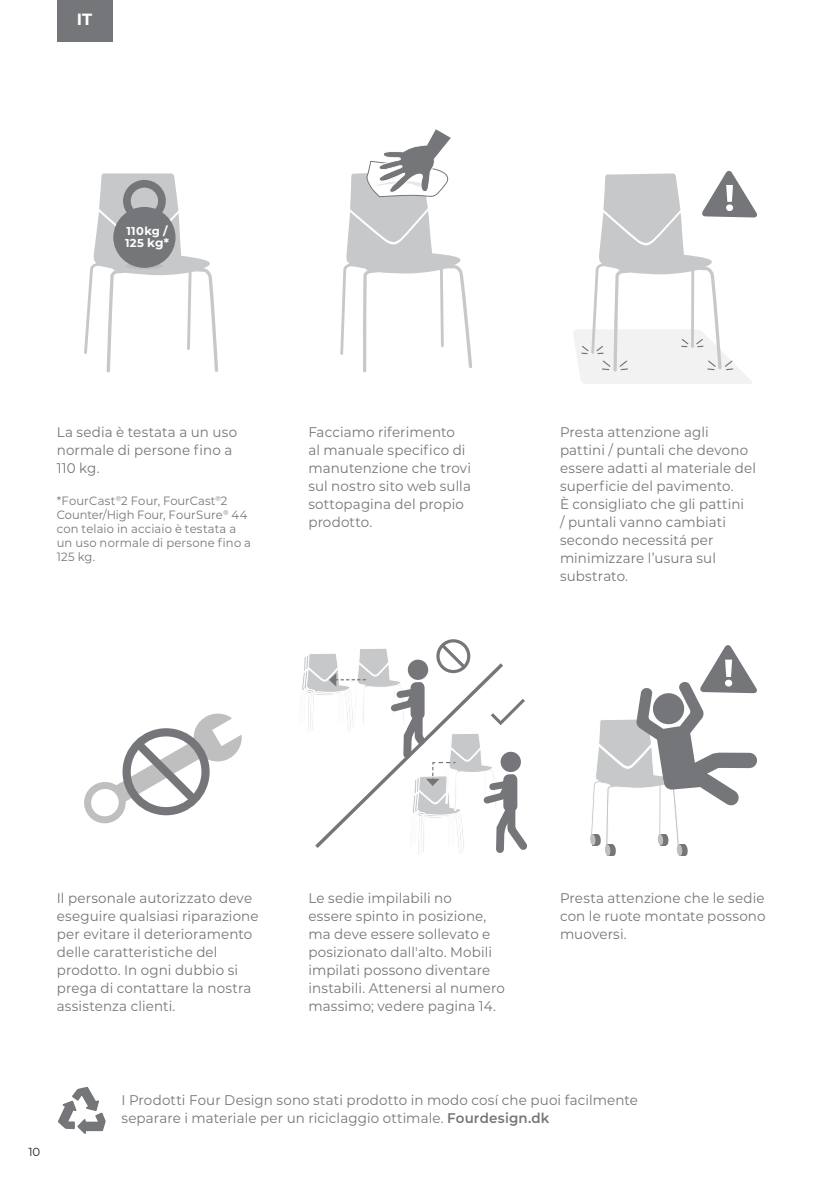
<style>
.page{position:relative;width:840px;height:1191px;background:#fff}
.page>*{position:absolute;margin:0;border:0;box-sizing:border-box;transform-origin:0 0}
.t1{font:700 16.2px "Montserrat";color:#fff}
.t2{font:14px/18px "Montserrat";letter-spacing:.01em;color:#757679;scale:.96 1}
.t3{font:12px/14px "Montserrat";letter-spacing:.01em;color:#757679;scale:.96 1}
.t4{font:11.6px "Montserrat";color:#231f20}
.t5{font:700 11.4px/12px "Montserrat";letter-spacing:.03em;color:#fff}
.s1{font-size:12px}
.s2{font-weight:600}
</style>
<div class="page">
<div style="left:57px;top:0;width:55px;height:41px;background:#757679"></div>
<svg style="left:84px;top:173px;width:134px;height:199px"></svg>
<div style="left:126px;top:263px;width:37px;height:6px;background:#bcbcbe;border-radius:50%"></div>
<div style="left:113px;top:207px;width:62px;height:61px;background:#757679;border-radius:50%"></div>
<div style="left:123px;top:180px;width:43px;height:42px;border:8px solid #757679;border-radius:50%"></div>
<svg style="left:340px;top:129px;width:132px;height:243px"></svg>
<svg style="left:84px;top:713px;width:158px;height:111px"></svg>
<svg style="left:573px;top:171px;width:184px;height:213px"></svg>
<svg style="left:590px;top:645px;width:167px;height:211px"></svg>
<svg style="left:58px;top:1086px;width:48px;height:48px"></svg>
<div style="left:436px;top:639px;width:34px;height:34px;border:3px solid #757679;border-radius:50%"></div>
<svg style="left:302px;top:640px;width:226px;height:215px"></svg>
<p class="t1" style="left:77px;top:8px;width:17px">IT</p>
<p class="t5" style="left:125px;top:225px;width:45px">110kg /<br>125 <span class="s1">kg*</span></p>
<p class="t2" style="left:57px;top:422px;width:189px">La sedia è testata a un uso normale di persone fino a<br>110 kg.</p>
<p class="t3" style="left:57px;top:493px;width:204px">*FourCast<sup>®</sup>2 Four, FourCast<sup>®</sup>2<br>Counter/High Four, FourSure<sup>®</sup> 44 con telaio in acciaio è testata a un uso normale di persone fino a<br>125 kg.</p>
<p class="t2" style="left:308px;top:422px;width:171px">Facciamo riferimento<br>al manuale specifico di manutenzione che trovi sul nostro sito web sulla sottopagina del propio prodotto.</p>
<p class="t2" style="left:559px;top:422px;width:206px">Presta attenzione agli pattini / puntali che devono essere adatti al materiale del superficie del pavimento.<br>È consigliato che gli pattini<br>/ puntali vanno cambiati secondo necessitá per minimizzare l’usura sul substrato.</p>
<p class="t2" style="left:57px;top:888px;width:212px">Il personale autorizzato deve eseguire qualsiasi riparazione per evitare il deterioramento delle caratteristiche del prodotto. In ogni dubbio si prega di contattare la nostra assistenza clienti.</p>
<p class="t2" style="left:308px;top:888px;width:206px">Le sedie impilabili no<br>essere spinto in posizione, ma deve essere sollevato e posizionato dall'alto. Mobili impilati possono diventare instabili. Attenersi al numero massimo; vedere pagina 14.</p>
<p class="t2" style="left:559px;top:888px;width:215px;text-align:justify">Presta attenzione che le sedie con le ruote montate possono muoversi.</p>
<p class="t4" style="left:28px;top:1143px;width:13px">10</p>
<p class="t2" style="left:121px;top:1090px;width:539px">I Prodotti Four Design sono stati prodotto in modo cosí che puoi facilmente separare i materiale per un riciclaggio ottimale. <span class="s2">Fourdesign.dk</span></p>
</div>
